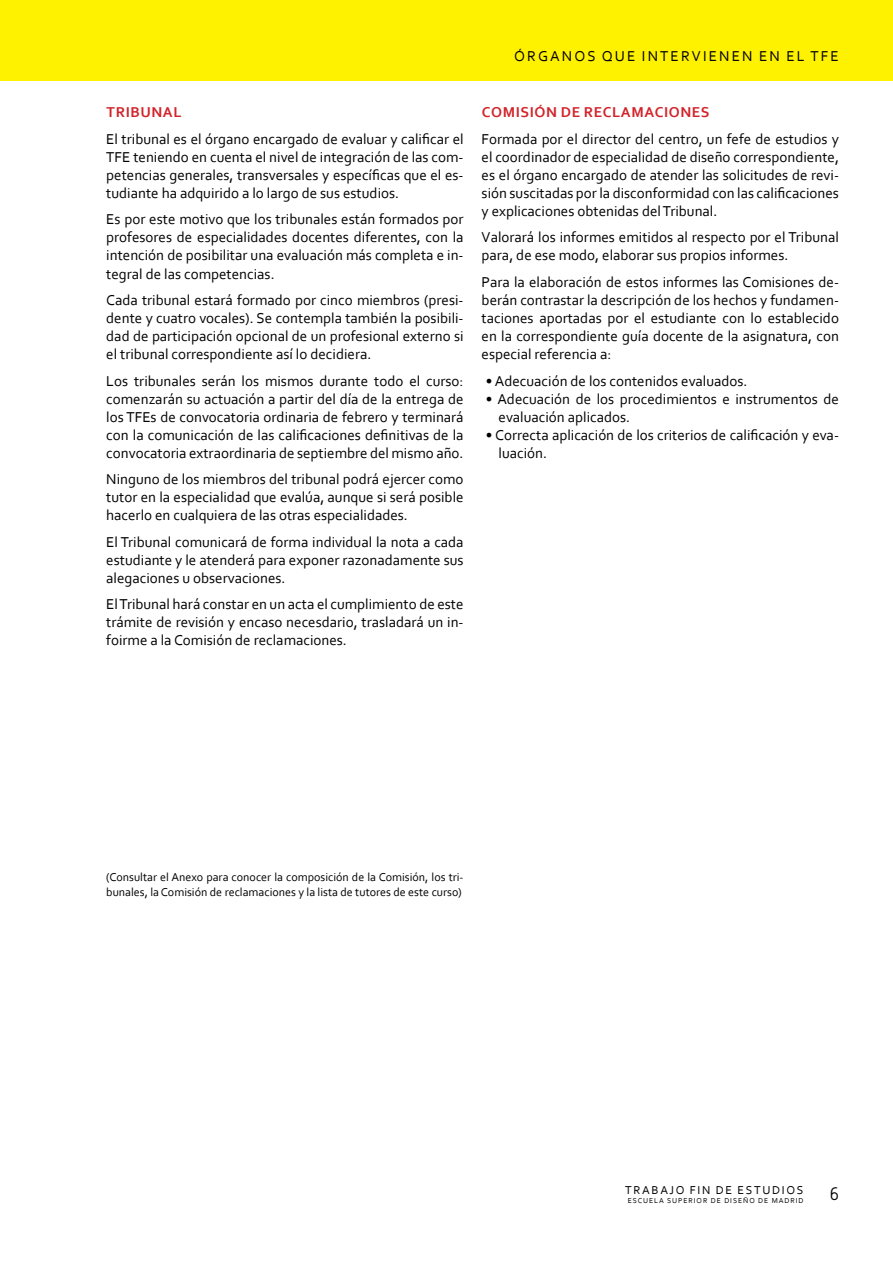
<style>
.page{position:relative;width:893px;height:1263px;background:#fff}
.page>*{position:absolute;margin:0;border:0;box-sizing:border-box;transform-origin:0 0}
.t1{font:18px "Netto OT";color:#000}
.t2{font:15px/18px "Corbel";color:#000;text-align:justify}
.t3{font:700 15px "Corbel";letter-spacing:.04em;color:#d2232a}
.t4{font:15px "Corbel";letter-spacing:.14em;color:#000}
.t5{font:12px/15px "Corbel";color:#000}
.t6{font:12px "Corbel";letter-spacing:.14em;color:#000}
.t7{font:7.5px "Corbel";letter-spacing:.125em;color:#000}
</style>
<div class="page">
<div style="left:0;top:0;width:893px;height:81px;background:#fff200"></div>
<p class="t3" style="left:107px;top:103px;width:76px">TRIBUNAL</p>
<p class="t2" style="left:106px;top:130px;width:359px">El tribunal es el órgano encargado de evaluar y calificar el<br>TFE</p>
<p class="t2" style="left:106px;top:148px;width:359px;text-indent:27px">teniendo en cuenta el nivel de integración de las com&shy;petencias generales, transversales y específicas que el es&shy;tudiante ha adquirido a lo largo de sus estudios.</p>
<p class="t2" style="left:106px;top:210px;width:359px">Es por este motivo que los tribunales están formados por profesores de especialidades docentes diferentes, con la intención de posibilitar una evaluación más completa e in&shy;tegral de las competencias.</p>
<p class="t2" style="left:106px;top:291px;width:359px">Cada tribunal estará formado por cinco miembros (presi&shy;dente y cuatro vocales). Se contempla también la posibili&shy;dad de participación opcional de un profesional externo si el tribunal correspondiente así lo decidiera.</p>
<p class="t2" style="left:106px;top:371px;width:359px">Los tribunales serán los mismos durante todo el curso: comenzarán su actuación a partir del día de la entrega de los TFEs de convocatoria ordinaria de febrero y terminará con la comunicación de las calificaciones definitivas de la convocatoria extraordinaria de septiembre del mismo año.</p>
<p class="t2" style="left:106px;top:470px;width:359px">Ninguno de los miembros del tribunal podrá ejercer como tutor en la especialidad que evalúa, aunque si será posible hacerlo en cualquiera de las otras especialidades.</p>
<p class="t2" style="left:106px;top:532px;width:359px">El Tribunal comunicará de forma individual la nota a cada estudiante y le atenderá para exponer razonadamente sus alegaciones u observaciones.</p>
<p class="t2" style="left:106px;top:595px;width:359px">El Tribunal hará constar en un acta el cumplimiento de este trámite de revisión y encaso necesdario, trasladará un in&shy;foirme a la Comisión de reclamaciones.</p>
<p class="t4" style="left:514px;top:47px;width:307px">Órganos que intervienen en el TFE</p>
<p class="t3" style="left:482px;top:103px;width:229px">COMISIÓN DE RECLAMACIONES</p>
<p class="t2" style="left:482px;top:130px;width:359px">Formada por el director del centro, un fefe de estudios y el coordinador de especialidad de diseño correspondiente, es el órgano encargado de atender las solicitudes de revi&shy;sión suscitadas por la disconformidad con las calificaciones y explicaciones obtenidas del Tribunal.</p>
<p class="t2" style="left:482px;top:228px;width:359px">Valorará los informes emitidos al respecto por el Tribunal para, de ese modo, elaborar sus propios informes.</p>
<p class="t2" style="left:482px;top:273px;width:359px">Para la elaboración de estos informes las Comisiones de&shy;berán contrastar la descripción de los hechos y fundamen&shy;taciones aportadas por el estudiante con lo establecido en la correspondiente guía docente de la asignatura, con especial referencia a:</p>
<p class="t2" style="left:486px;top:371px;width:263px">• Adecuación de los contenidos evaluados.</p>
<p class="t2" style="left:499px;top:389px;width:342px;text-indent:-13px">• Adecuación de los procedimientos e instrumentos de evaluación aplicados.</p>
<p class="t2" style="left:499px;top:425px;width:342px;text-indent:-13px">• Correcta aplicación de los criterios de calificación y eva&shy;luación.</p>
<p class="t5" style="left:106px;top:869px;width:359px">(Consultar el Anexo para conocer la composición de la Comisión, los tri&shy;bunales, la Comisión de reclamaciones y la lista de tutores de este curso)</p>
<p class="t6" style="left:625px;top:1183px;width:180px">trabajo fin de estudios</p>
<p class="t7" style="left:628px;top:1196px;width:62px">ESCUELASU PERIOR</p>
<p class="t7" style="left:711px;top:1196px;width:19px">DE DISE</p>
<p class="t7" style="left:743px;top:1196px;width:42px">ÑO DE MADRID</p>
<p class="t1" style="left:830px;top:1183px;width:11px">6</p>
</div>
